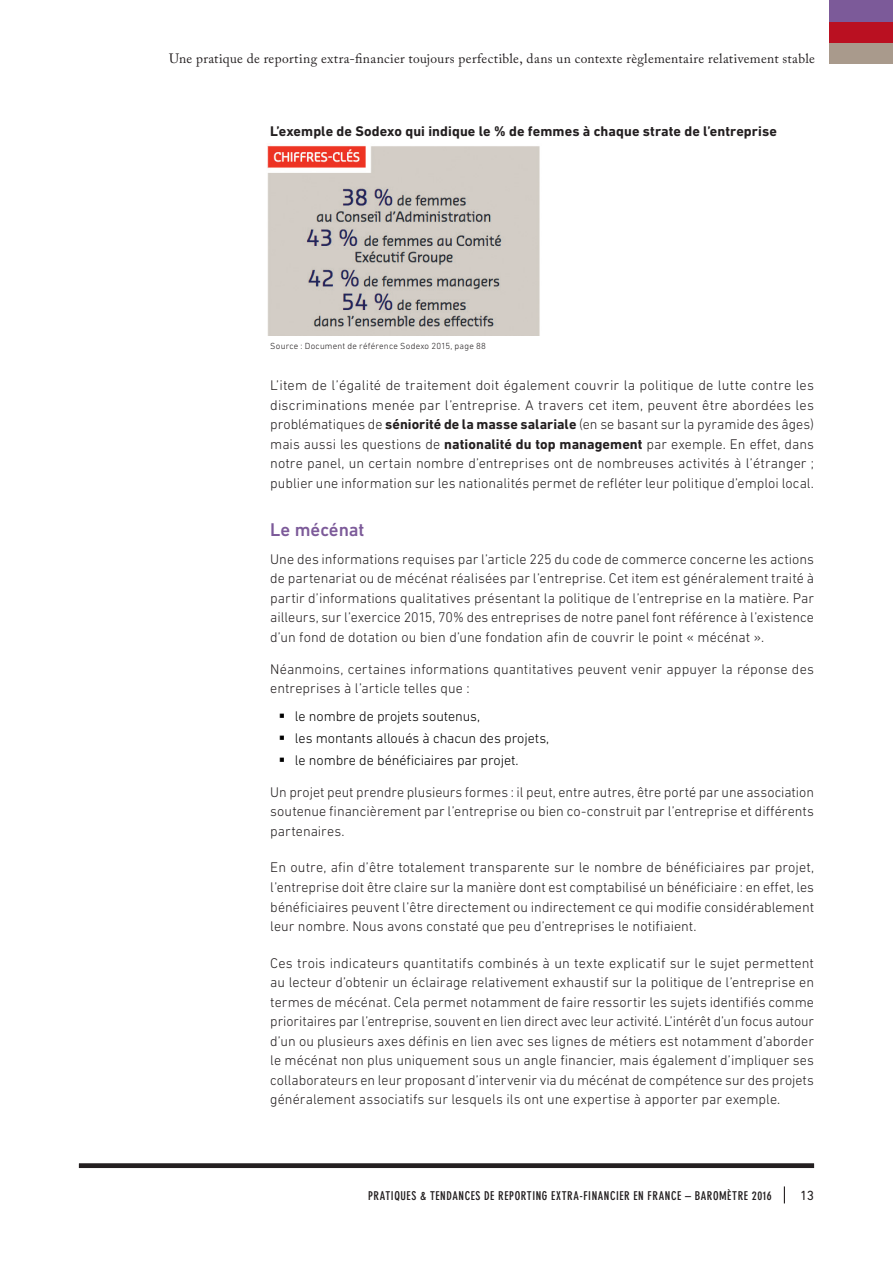
<style>
.page{position:relative;width:893px;height:1263px;background:#fff}
.page>*{position:absolute;margin:0;border:0;box-sizing:border-box;transform-origin:0 0}
._02_titleC{font:500 18.75px "DIN Next LT Pro";letter-spacing:-.005em;color:#7c5a99}
._04_textA{font:300 14.25px/19.5px "DIN Next LT Pro";letter-spacing:.005em;color:#231f20;text-align:justify}
.t1{font:300 14.25px "DIN Next LT Pro";letter-spacing:-.005em;color:#000}
.sous_titre_Gras{font:700 14.25px "DIN Next LT Pro";letter-spacing:.005em;color:#231f20}
._01_header{font:13.5px "Adobe Caslon Pro";letter-spacing:.025em;color:#231f20}
.t2{font:13.5px "DIN Next LT Pro";color:#231f20}
._11_foot_title{font:700 condensed 12px "DIN Neuzeit Grotesk Std";letter-spacing:.045em;color:#231f20}
._10_notes{font:300 9px "DIN Next LT Pro";letter-spacing:.025em;color:#231f20}
.s1{font-weight:700}
</style>
<div class="page">
<svg style="left:784px;top:1186px;width:1px;height:17px"></svg>
<div style="left:79px;top:1163px;width:735px;height:5px;background:#231f20"></div>
<div style="left:830px;top:42px;width:63px;height:21px;background:#a99a8c"></div>
<div style="left:830px;top:21px;width:63px;height:21px;background:#ba1021"></div>
<div style="left:830px;top:0;width:63px;height:21px;background:#7c5a99"></div>
<img style="left:267px;top:145px;width:273px;height:190px">
<p class="_01_header" style="left:169px;top:51px;width:647px">Une pratique de reporting extra-financier toujours perfectible, dans un contexte règlementaire relativement stable</p>
<p class="sous_titre_Gras" style="left:270px;top:123px;width:508px">L’exemple de Sodexo qui indique le % de femmes à chaque strate de l’entreprise</p>
<p class="_10_notes" style="left:270px;top:341px;width:217px">Source : Document de référence Sodexo 2015, page 88</p>
<p class="_04_textA" style="left:270px;top:375px;width:545px">L’item de l’égalité de traitement doit également couvrir la politique de lutte contre les discriminations menée par l’entreprise. A travers cet item, peuvent être abordées les problématiques de <span class="s1">séniorité de la masse salariale</span> (en se basant sur la pyramide des âges) mais aussi les questions de <span class="s1">nationalité du top management</span> par exemple. En effet, dans notre panel, un certain nombre d’entreprises ont de nombreuses activités à l’étranger ; publier une information sur les nationalités permet de refléter leur politique d’emploi local.</p>
<p class="_02_titleC" style="left:270px;top:518px;width:96px">Le mécénat</p>
<p class="_04_textA" style="left:270px;top:549px;width:545px">Une des informations requises par l’article 225 du code de commerce concerne les actions de partenariat ou de mécénat réalisées par l’entreprise. Cet item est généralement traité à partir d’informations qualitatives présentant la politique de l’entreprise en la matière. Par ailleurs, sur l’exercice 2015, 70% des entreprises de notre panel font référence à l’existence d’un fond de dotation ou bien d’une fondation afin de couvrir le point « mécénat ».</p>
<p class="_04_textA" style="left:270px;top:659px;width:545px">Néanmoins, certaines informations quantitatives peuvent venir appuyer la réponse des entreprises à l’article telles que :</p>
<p class="t1" style="left:279px;top:708px;width:203px">▪ le nombre de projets soutenus,</p>
<p class="t1" style="left:279px;top:730px;width:272px">▪ les montants alloués à chacun des projets,</p>
<p class="t1" style="left:279px;top:752px;width:241px">▪ le nombre de bénéficiaires par projet.</p>
<p class="_04_textA" style="left:270px;top:782px;width:545px">Un projet peut prendre plusieurs formes : il peut, entre autres, être porté par une association soutenue financièrement par l’entreprise ou bien co-construit par l’entreprise et différents partenaires.</p>
<p class="_04_textA" style="left:270px;top:858px;width:545px">En outre, afin d’être totalement transparente sur le nombre de bénéficiaires par projet, l’entreprise doit être claire sur la manière dont est comptabilisé un bénéficiaire : en effet, les bénéficiaires peuvent l’être directement ou indirectement ce qui modifie considérablement leur nombre. Nous avons constaté que peu d’entreprises le notifiaient.</p>
<p class="_04_textA" style="left:270px;top:953px;width:545px">Ces trois indicateurs quantitatifs combinés à un texte explicatif sur le sujet permettent au lecteur d’obtenir un éclairage relativement exhaustif sur la politique de l’entreprise en termes de mécénat. Cela permet notamment de faire ressortir les sujets identifiés comme prioritaires par l’entreprise, souvent en lien direct avec leur activité. L’intérêt d’un focus autour d’un ou plusieurs axes définis en lien avec ses lignes de métiers est notamment d’aborder le mécénat non plus uniquement sous un angle financier, mais également d’impliquer ses collaborateurs en leur proposant d’intervenir via du mécénat de compétence sur des projets généralement associatifs sur lesquels ils ont une expertise à apporter par exemple.</p>
<p class="_11_foot_title" style="left:368px;top:1189px;width:405px">PRATIQUES &amp; TENDANCES DE REPORTING EXTRA-FINANCIER EN FRANCE – BAROMÈTRE 2016</p>
<p class="t2" style="left:800px;top:1187px;width:15px">13</p>
</div>
